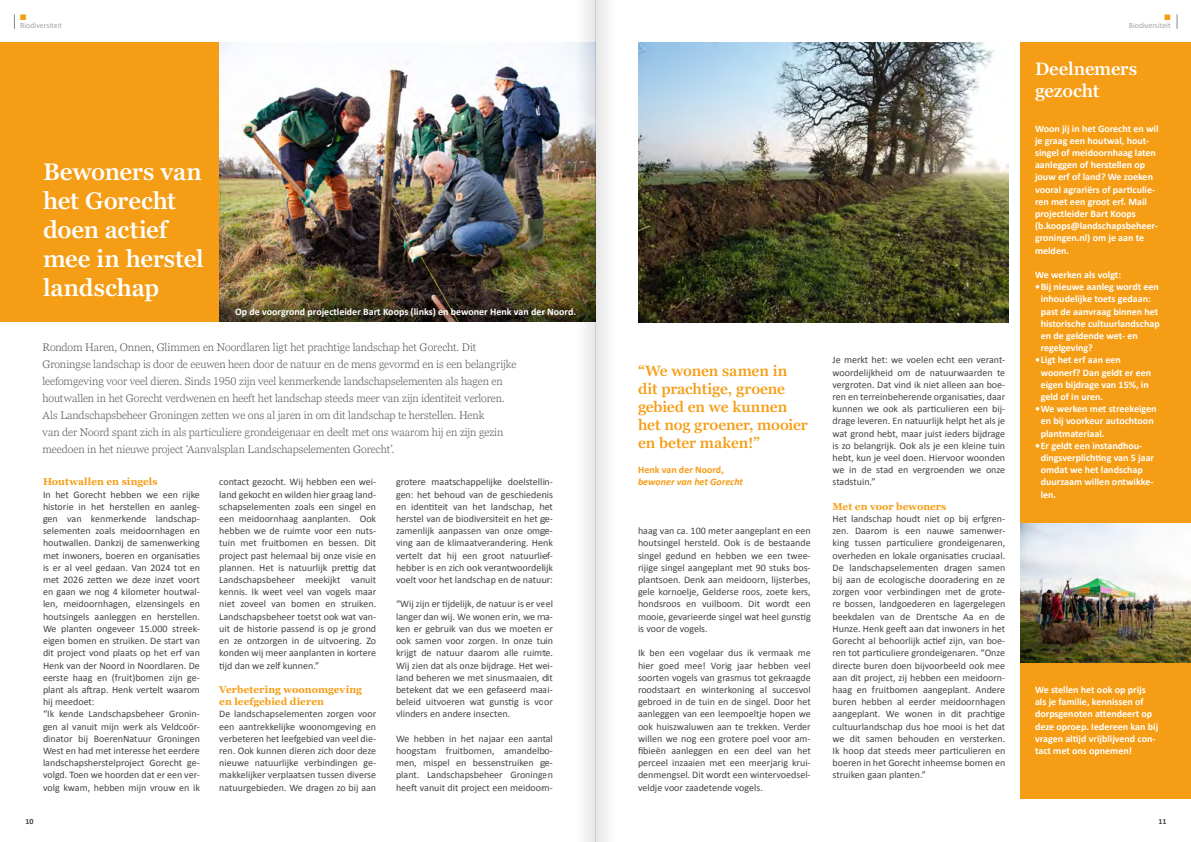
<style>
.page{position:relative;width:1191px;height:842px;background:#fff}
.page>*{position:absolute;margin:0;border:0;box-sizing:border-box;transform-origin:0 0}
.t1{font:600 24px/28.8px "Georgia Pro";letter-spacing:-.005em;color:#fff}
.t2{font:600 18px/22px "Georgia Pro";letter-spacing:-.005em;color:#fff}
.t3{font:600 15px/18px "Georgia Pro";letter-spacing:-.01em;color:#f59d15}
.t4{font:300 11px/17px "Georgia Pro";letter-spacing:-.005em;color:#575756}
.t5{font:10px/12.2px "Calibri";color:#424241;text-align:justify}
.t6{font:700 10px/12.2px "Calibri";color:#fff}
.t7{font:700 10px/12.2px "Georgia Pro";color:#f59d15}
.t8{font:italic 700 10px "Calibri";color:#f59d15}
.t9{font:700 10px "Calibri";color:#f59d15}
.t10{font:300 8px "Calibri";color:#878787}
.t11{font:700 8px "Calibri";color:#424241}
.t12{font:8px "Zapf Dingbats ITC";color:#f59d15}
</style>
<div class="page">
<div style="left:0;top:43px;width:249px;height:279px;background:#f59d15"></div>
<div style="left:1020px;top:43px;width:171px;height:756px;background:#f59d15"></div>
<img style="left:219px;top:43px;width:324px;height:246px">
<img style="left:648px;top:43px;width:360px;height:279px">
<img style="left:1020px;top:524px;width:171px;height:139px">
<img style="left:219px;top:289px;width:324px;height:33px">
<svg style="left:14px;top:14px;width:1px;height:15px"></svg>
<svg style="left:1176px;top:14px;width:1px;height:15px"></svg>
<img style="left:543px;top:0;width:52px;height:842px">
<svg style="left:595px;top:0;width:53px;height:842px"></svg>
<p class="t12" style="left:20px;top:14px;width:8px">■</p>
<p class="t10" style="left:20px;top:21px;width:43px">Biodiversiteit</p>
<h1 class="t1" style="left:43px;top:159px;width:162px">Bewoners van het Gorecht doen actief mee in herstel landschap</h1>
<p class="t6" style="left:235px;top:305px;width:342px">Op de voorgrond projectleider Bart Koops (links) en bewoner Henk van der Noord.</p>
<p class="t4" style="left:43px;top:339px;width:475px">Rondom Haren, Onnen, Glimmen en Noordlaren ligt het prachtige landschap het Gorecht. Dit Groningse landschap is door de eeuwen heen door de natuur en de mens gevormd en is een belangrijke leefomgeving voor veel dieren. Sinds 1950 zijn veel kenmerkende landschapselementen als hagen en houtwallen in het Gorecht verdwenen en heeft het landschap steeds meer van zijn identiteit verloren.<br>Als Landschapsbeheer Groningen zetten we ons al jaren in om dit landschap te herstellen. Henk<br>van der Noord spant zich in als particuliere grondeigenaar en deelt met ons waarom hij en zijn gezin meedoen in het nieuwe project ‘Aanvalsplan Landschapselementen Gorecht’.</p>
<p class="t7" style="left:43px;top:476px;width:116px">Houtwallen en singels</p>
<p class="t5" style="left:43px;top:488px;width:158px;text-align:left">In het Gorecht hebben we een rijke historie in het herstellen en aanleg&shy;gen van kenmerkende landschap&shy;selementen zoals meidoornhagen en houtwallen. Dankzij de samenwerking met inwoners, boeren en organisaties is er al veel gedaan. Van 2024 tot en met 2026 zetten we deze inzet voort en gaan we nog 4 kilometer houtwal&shy;len, meidoornhagen, elzensingels en houtsingels aanleggen en herstellen.<br>We planten ongeveer 15.000 streek&shy;eigen bomen en struiken. De start van dit project vond plaats op het erf van Henk van der Noord in Noordlaren. De eerste haag en (fruit)bomen zijn ge&shy;plant als aftrap. Henk vertelt waarom hij meedoet:<br>“Ik kende Landschapsbeheer Gronin&shy;gen al vanuit mijn werk als Veldcoör&shy;dinator bij BoerenNatuur Groningen West en had met interesse het eerdere landschapsherstelproject Gorecht ge&shy;volgd. Toen we hoorden dat er een ver&shy;volg kwam, hebben mijn vrouw en ik</p>
<p class="t5" style="left:219px;top:476px;width:158px">contact gezocht. Wij hebben een wei&shy;land gekocht en wilden hier graag land&shy;schapselementen zoals een singel en een meidoornhaag aanplanten. Ook hebben we de ruimte voor een nuts&shy;tuin met fruitbomen en bessen. Dit project past helemaal bij onze visie en plannen. Het is natuurlijk prettig dat Landschapsbeheer meekijkt vanuit kennis. Ik weet veel van vogels maar niet zoveel van bomen en struiken.<br>Landschapsbeheer toetst ook wat van&shy;uit de historie passend is op je grond en ze ontzorgen in de uitvoering. Zo konden wij meer aanplanten in kortere tijd dan we zelf kunnen.”</p>
<p class="t7" style="left:219px;top:684px;width:144px">Verbetering woonomgeving en leefgebied dieren</p>
<p class="t5" style="left:219px;top:708px;width:158px">De landschapselementen zorgen voor een aantrekkelijke woonomgeving en verbeteren het leefgebied van veel die&shy;ren. Ook kunnen dieren zich door deze nieuwe natuurlijke verbindingen ge&shy;makkelijker verplaatsen tussen diverse natuurgebieden. We dragen zo bij aan</p>
<p class="t5" style="left:396px;top:476px;width:158px">grotere maatschappelijke doelstellin&shy;gen: het behoud van de geschiedenis en identiteit van het landschap, het herstel van de biodiversiteit en het ge&shy;zamenlijk aanpassen van onze omge&shy;ving aan de klimaatverandering. Henk vertelt dat hij een groot natuurlief&shy;hebber is en zich ook verantwoordelijk voelt voor het landschap en de natuur:</p>
<p class="t5" style="left:396px;top:598px;width:158px">“Wij zijn er tijdelijk, de natuur is er veel langer dan wij. We wonen erin, we ma&shy;ken er gebruik van dus we moeten er ook samen voor zorgen. In onze tuin krijgt de natuur daarom alle ruimte.<br>Wij zien dat als onze bijdrage. Het wei&shy;land beheren we met sinusmaaien, dit betekent dat we een gefaseerd maai&shy;beleid uitvoeren wat gunstig is voor vlinders en andere insecten.</p>
<p class="t5" style="left:396px;top:732px;width:158px">We hebben in het najaar een aantal hoogstam fruitbomen, amandelbo&shy;men, mispel en bessenstruiken ge&shy;plant. Landschapsbeheer Groningen heeft vanuit dit project een meidoorn-</p>
<h3 class="t3" style="left:638px;top:362px;width:171px">“We wonen samen in dit prachtige, groene gebied en we kunnen het nog groener, mooier en beter maken!”</h3>
<p class="t9" style="left:638px;top:463px;width:87px">Henk van der Noord,</p>
<p class="t8" style="left:638px;top:476px;width:106px">bewoner van het Gorecht</p>
<p class="t5" style="left:638px;top:525px;width:174px">haag van ca. 100 meter aangeplant en een houtsingel hersteld. Ook is de bestaande singel gedund en hebben we een twee&shy;rijige singel aangeplant met 90 stuks bos&shy;plantsoen. Denk aan meidoorn, lijsterbes, gele kornoelje, Gelderse roos, zoete kers, hondsroos en vuilboom. Dit wordt een mooie, gevarieerde singel wat heel gunstig is voor de vogels.</p>
<p class="t5" style="left:638px;top:647px;width:174px">Ik ben een vogelaar dus ik vermaak me hier goed mee! Vorig jaar hebben veel soorten vogels van grasmus tot gekraagde roodstaart en winterkoning al succesvol gebroed in de tuin en de singel. Door het aanleggen van een leempoeltje hopen we ook huiszwaluwen aan te trekken. Verder willen we nog een grotere poel voor am&shy;fibieën aanleggen en een deel van het perceel inzaaien met een meerjarig krui&shy;denmengsel. Dit wordt een wintervoedsel&shy;veldje voor zaadetende vogels.</p>
<p class="t5" style="left:832px;top:354px;width:174px">Je merkt het: we voelen echt een verant&shy;woordelijkheid om de natuurwaarden te vergroten. Dat vind ik niet alleen aan boe&shy;ren en terreinbeherende organisaties, daar kunnen we ook als particulieren een bij&shy;drage leveren. En natuurlijk helpt het als je wat grond hebt, maar juist ieders bijdrage is zo belangrijk. Ook als je een kleine tuin hebt, kun je veel doen. Hiervoor woonden we in de stad en vergroenden we onze stadstuin.”</p>
<p class="t7" style="left:832px;top:501px;width:115px">Met en voor bewoners</p>
<p class="t5" style="left:832px;top:512px;width:174px">Het landschap houdt niet op bij erfgren&shy;zen. Daarom is een nauwe samenwer&shy;king tussen particuliere grondeigenaren, overheden en lokale organisaties cruciaal.<br>De landschapselementen dragen samen bij aan de ecologische dooradering en ze zorgen voor verbindingen met de grote&shy;re bossen, landgoederen en lagergelegen beekdalen van de Drentsche Aa en de Hunze. Henk geeft aan dat inwoners in het Gorecht al behoorlijk actief zijn, van boe&shy;ren tot particuliere grondeigenaren. “Onze directe buren doen bijvoorbeeld ook mee aan dit project, zij hebben een meidoorn&shy;haag en fruitbomen aangeplant. Andere buren hebben al eerder meidoornhagen aangeplant. We wonen in dit prachtige cultuurlandschap dus hoe mooi is het dat we dit samen behouden en versterken.<br>Ik hoop dat steeds meer particulieren en boeren in het Gorecht inheemse bomen en struiken gaan planten.”</p>
<p class="t12" style="left:1164px;top:14px;width:8px">■</p>
<p class="t10" style="left:1128px;top:21px;width:43px">Biodiversiteit</p>
<h2 class="t2" style="left:1035px;top:59px;width:104px">Deelnemers gezocht</h2>
<p class="t6" style="left:1035px;top:122px;width:125px">Woon jij in het Gorecht en wil je graag een houtwal, hout&shy;singel of meidoornhaag laten aanleggen of herstellen op jouw erf of land? We zoeken vooral agrariërs of particulie&shy;ren met een groot erf. Mail projectleider Bart Koops (b.koops@landschapsbeheer&shy;groningen.nl) om je aan te melden.</p>
<p class="t6" style="left:1035px;top:268px;width:88px">We werken als volgt:</p>
<p class="t6" style="left:1040px;top:280px;width:121px;text-indent:-6px">•Bij nieuwe aanleg wordt een inhoudelijke toets gedaan: past de aanvraag binnen het historische cultuurlandschap en de geldende wet- en regelgeving?</p>
<p class="t6" style="left:1040px;top:354px;width:112px;text-indent:-6px">•Ligt het erf aan een woonerf? Dan geldt er een eigen bijdrage van 15%, in geld of in uren.</p>
<p class="t6" style="left:1040px;top:402px;width:117px;text-indent:-6px">•We werken met streekeigen en bij voorkeur autochtoon plantmateriaal.</p>
<p class="t6" style="left:1040px;top:439px;width:115px;text-indent:-6px">•Er geldt een instandhou&shy;dingsverplichting van 5 jaar omdat we het landschap duurzaam willen ontwikke&shy;len.</p>
<p class="t6" style="left:1035px;top:683px;width:125px">We stellen het ook op prijs als je familie, kennissen of dorpsgenoten attendeert op deze oproep. Iedereen kan bij vragen altijd vrijblijvend con&shy;tact met ons opnemen!</p>
<p class="t11" style="left:25px;top:816px;width:10px">10</p>
<p class="t11" style="left:1158px;top:815px;width:10px">11</p>
</div>
